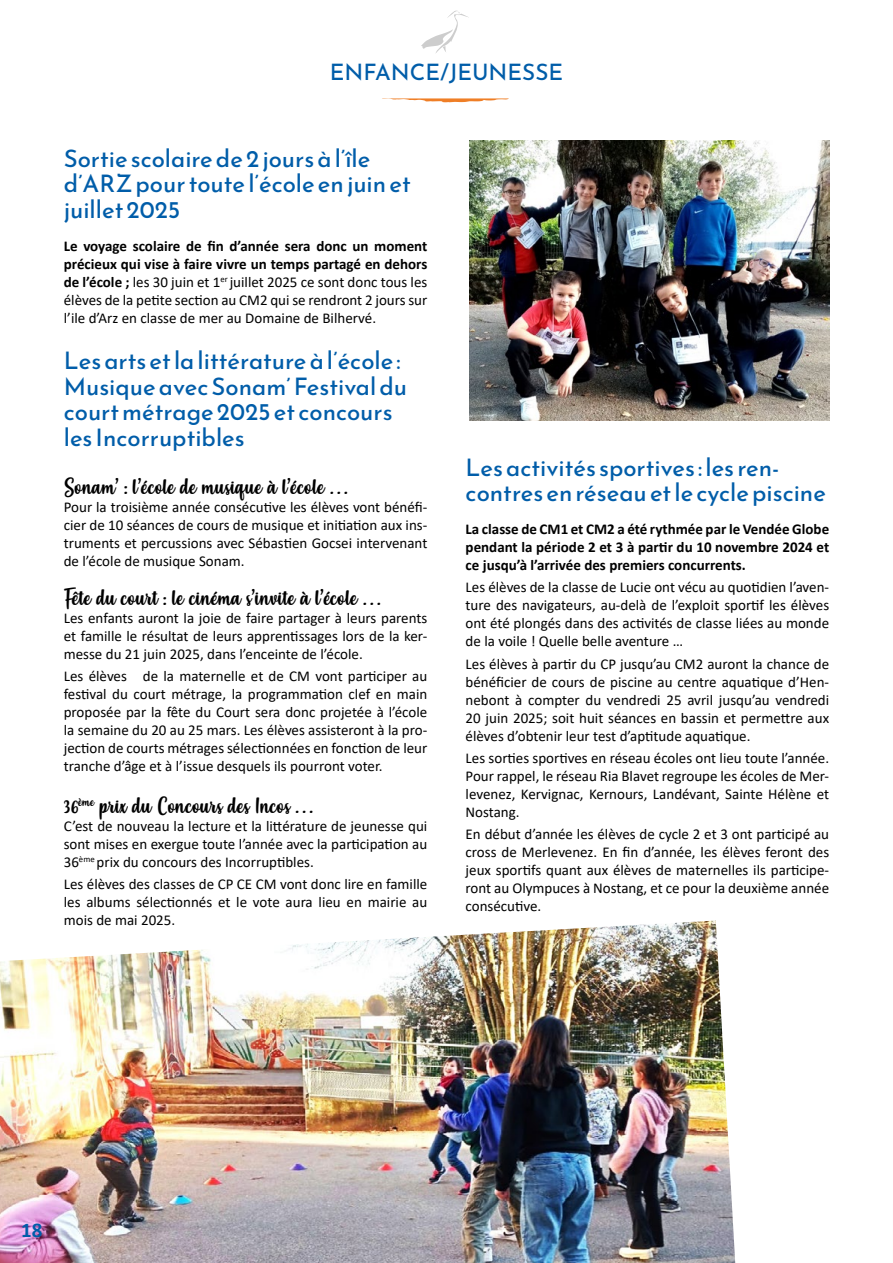
<style>
.page{position:relative;width:893px;height:1263px;background:#fff}
.page>*{position:absolute;margin:0;border:0;box-sizing:border-box;transform-origin:0 0}
.t1{font:24px/25.5px "Reem Kufi";color:#005da9}
.t2{font:22.5px "Reem Kufi";color:#005da9}
.t3{font:21px "Misses";color:#000}
.t4{font:15px/18px "Calibri";color:#000;text-align:justify}
.t5{font:700 15px/18px "Calibri";color:#000;text-align:justify}
.s1{font-weight:700}
</style>
<div class="page">
<hr style="left:892px;top:1204px;width:1px;height:58px;background:#fef3ea">
<img style="left:0;top:920px;width:735px;height:343px">
<svg style="left:421px;top:10px;width:48px;height:43px"></svg>
<svg style="left:382px;top:98px;width:127px;height:4px"></svg>
<img style="left:469px;top:140px;width:360px;height:281px">
<h2 class="t2" style="left:330px;top:53px;width:235px">ENFANCE/JEUNESSE</h2>
<h1 class="t1" style="left:64px;top:144px;width:348px">Sortie scolaire de 2 jours à l’île d’ARZ pour toute l’école en juin et juillet 2025</h1>
<p class="t4" style="left:64px;top:236px;width:365px"><span class="s1">Le voyage scolaire de fin d’année sera donc un moment précieux qui vise à faire vivre un temps partagé en dehors de l’école ;</span> les 30 juin et 1<sup>er</sup> juillet 2025 ce sont donc tous les élèves de la petite section au CM2 qui se rendront 2 jours sur l’ile d’Arz en classe de mer au Domaine de Bilhervé.</p>
<h1 class="t1" style="left:64px;top:347px;width:345px">Les arts et la littérature à l’école :<br>Musique avec Sonam’ Festival du court métrage 2025 et concours les Incorruptibles</h1>
<h3 class="t3" style="left:64px;top:473px;width:289px">Sonam’ : l’école de musique à l’école …</h3>
<p class="t4" style="left:64px;top:498px;width:365px">Pour la troisième année consécutive les élèves vont bénéfi&shy;cier de 10 séances de cours de musique et initiation aux ins&shy;truments et percussions avec Sébastien Gocsei intervenant de l’école de musique Sonam.</p>
<h3 class="t3" style="left:64px;top:583px;width:322px">Fête du court : le cinéma s’invite à l’école …</h3>
<p class="t4" style="left:64px;top:608px;width:365px">Les enfants auront la joie de faire partager à leurs parents et famille le résultat de leurs apprentissages lors de la ker&shy;messe du 21 juin 2025, dans l’enceinte de l’école.</p>
<p class="t4" style="left:64px;top:666px;width:365px">Les élèves de la maternelle et de CM vont participer au festival du court métrage, la programmation clef en main proposée par la fête du Court sera donc projetée à l’école la semaine du 20 au 25 mars. Les élèves assisteront à la pro&shy;jection de courts métrages sélectionnées en fonction de leur tranche d’âge et à l’issue desquels ils pourront voter.</p>
<h3 class="t3" style="left:64px;top:792px;width:254px">36<sup>ème</sup> prix du Concours des Incos …</h3>
<p class="t4" style="left:64px;top:817px;width:365px">C’est de nouveau la lecture et la littérature de jeunesse qui sont mises en exergue toute l’année avec la participation au 36<sup>ème</sup> prix du concours des Incorruptibles.</p>
<p class="t4" style="left:64px;top:875px;width:365px">Les élèves des classes de CP CE CM vont donc lire en famille les albums sélectionnés et le vote aura lieu en mairie au mois de mai 2025.</p>
<h1 class="t1" style="left:466px;top:453px;width:362px">Les activités sportives : les ren&shy;contres en réseau et le cycle piscine</h1>
<p class="t5" style="left:466px;top:520px;width:365px">La classe de CM1 et CM2 a été rythmée par le Vendée Globe pendant la période 2 et 3 à partir du 10 novembre 2024 et ce jusqu’à l’arrivée des premiers concurrents.</p>
<p class="t4" style="left:466px;top:578px;width:365px">Les élèves de la classe de Lucie ont vécu au quotidien l’aven&shy;ture des navigateurs, au-delà de l’exploit sportif les élèves ont été plongés dans des activités de classe liées au monde de la voile ! Quelle belle aventure …</p>
<p class="t4" style="left:466px;top:654px;width:365px">Les élèves à partir du CP jusqu’au CM2 auront la chance de bénéficier de cours de piscine au centre aquatique d’Hen&shy;nebont à compter du vendredi 25 avril jusqu’au vendredi 20 juin 2025; soit huit séances en bassin et permettre aux élèves d’obtenir leur test d’aptitude aquatique.</p>
<p class="t4" style="left:466px;top:748px;width:365px">Les sorties sportives en réseau écoles ont lieu toute l’année.<br>Pour rappel, le réseau Ria Blavet regroupe les écoles de Mer&shy;levenez, Kervignac, Kernours, Landévant, Sainte Hélène et Nostang.</p>
<p class="t4" style="left:466px;top:825px;width:365px">En début d’année les élèves de cycle 2 et 3 ont participé au cross de Merlevenez. En fin d’année, les élèves feront des jeux sportifs quant aux élèves de maternelles ils participe&shy;ront au Olympuces à Nostang, et ce pour la deuxième année consécutive.</p>
</div>
